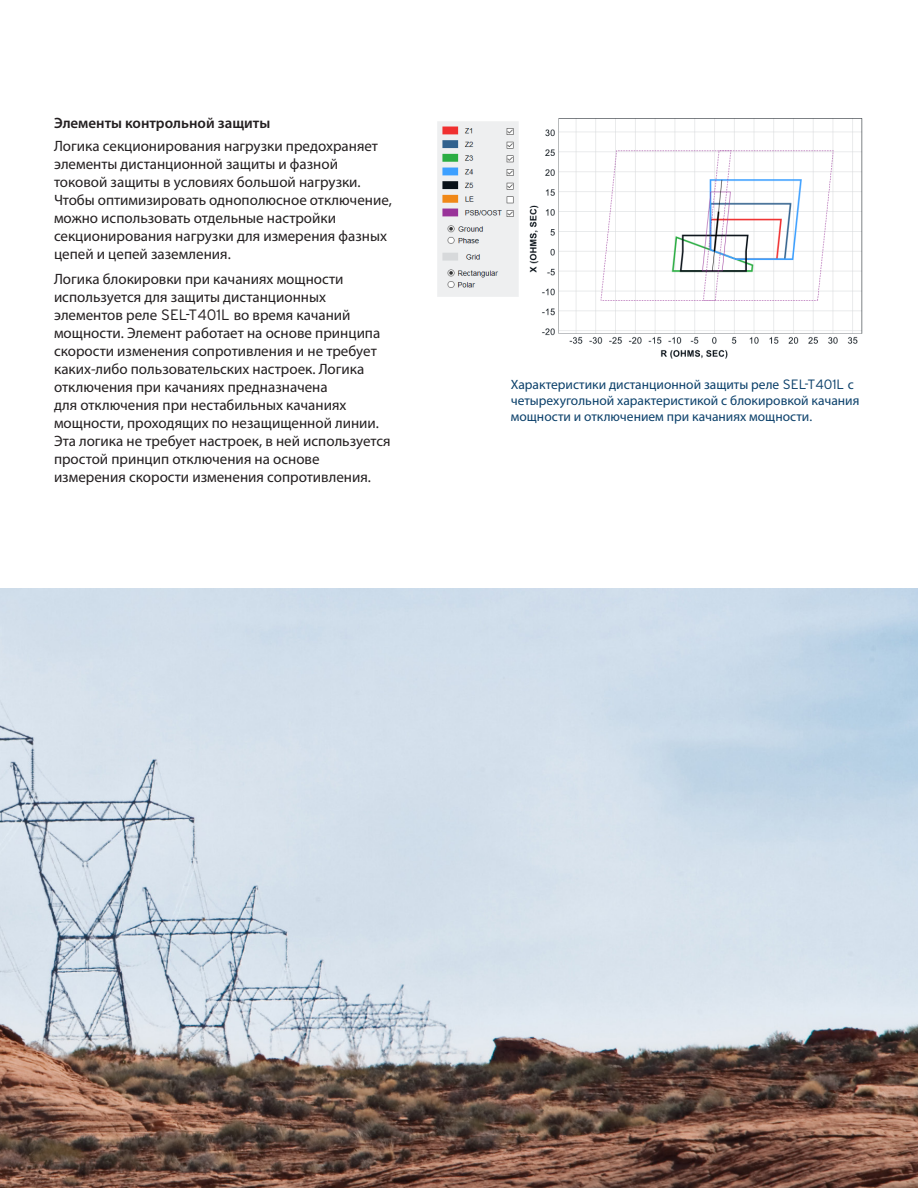
<style>
.page{position:relative;width:918px;height:1188px;background:#fff}
.page>*{position:absolute;margin:0;border:0;box-sizing:border-box;transform-origin:0 0}
.Body_Copy___p{font:15px/18px "Myriad Pro";color:#231f20}
.Body_Sub___h3{font:600 15px "Myriad Pro";color:#231f20}
.Captions_Callouts{font:13.5px/16.2px "Myriad Pro";color:#0b406a}
.s1{font-family:"Interstate Poly";font-weight:300}
</style>
<div class="page">
<img style="left:0;top:589px;width:918px;height:599px">
<img style="left:437px;top:118px;width:426px;height:241px">
<p class="Body_Sub___h3" style="left:54px;top:113px;width:218px">Элементы контрольной защиты</p>
<p class="Body_Copy___p" style="left:54px;top:136px;width:340px">Логика секционирования нагрузки предохраняет элементы дистанционной защиты и фазной токовой защиты в условиях большой нагрузки.<br>Чтобы оптимизировать однополюсное отключение, можно использовать отдельные настройки секционирования нагрузки для измерения фазных цепей и цепей заземления.</p>
<p class="Body_Copy___p" style="left:54px;top:270px;width:338px">Логика блокировки при качаниях мощности используется для защиты дистанционных элементов реле <span class="s1">SEL-T401L</span> во время качаний мощности. Элемент работает на основе принципа скорости изменения сопротивления и не требует каких-либо пользовательских настроек. Логика отключения при качаниях предназначена<br>для отключения при нестабильных качаниях мощности, проходящих по незащищенной линии.<br>Эта логика не требует настроек, в ней используется простой принцип отключения на основе измерения скорости изменения сопротивления.</p>
<p class="Captions_Callouts" style="left:511px;top:376px;width:350px">Характеристики дистанционной защиты реле <span class="s1">SEL-T401L</span> с четырехугольной характеристикой с блокировкой качания мощности и отключением при качаниях мощности.</p>
</div>
